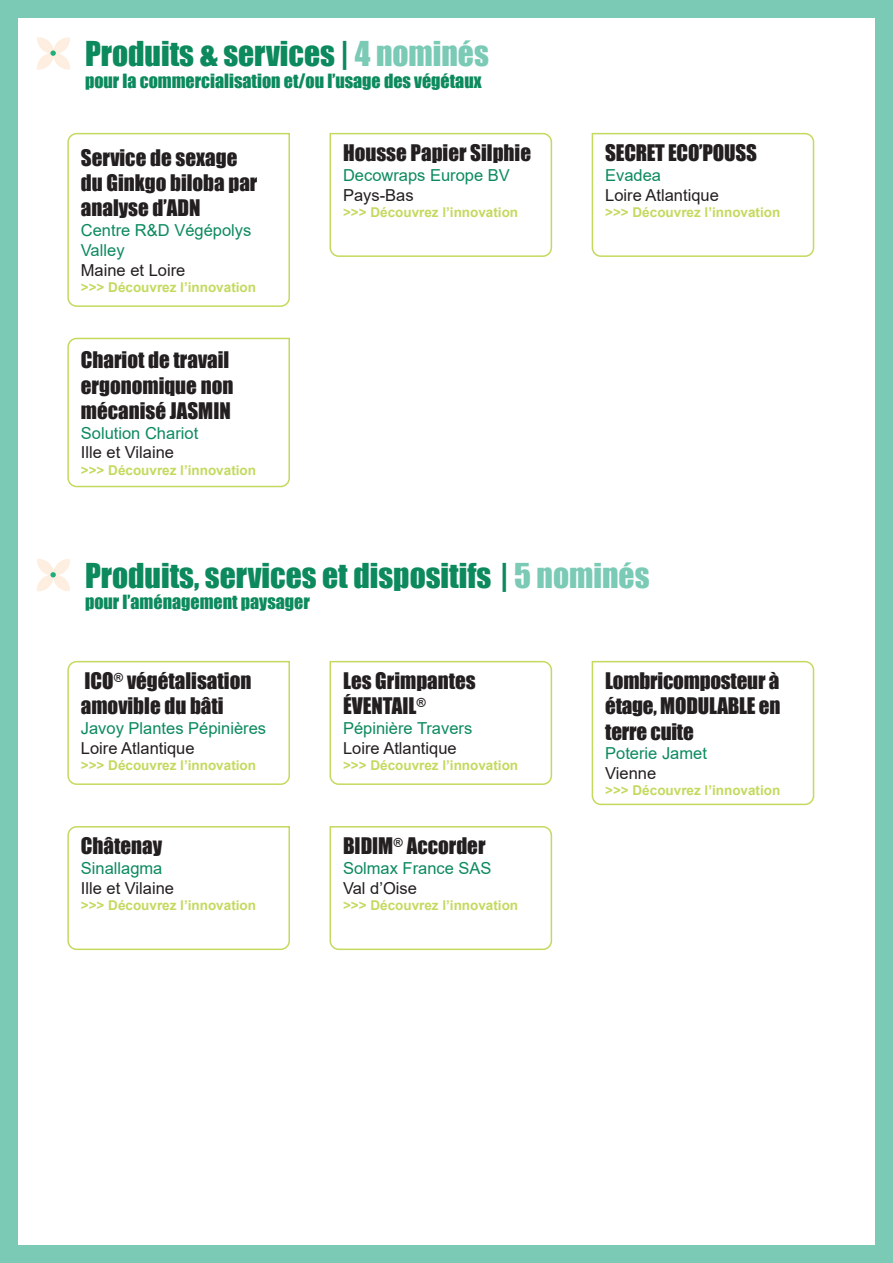
<style>
.page{position:relative;width:893px;height:1263px;background:#fff}
.page>*{position:absolute;margin:0;border:0;box-sizing:border-box;transform-origin:0 0}
.t1{font:31.5px "Impact";color:#0c8a5d}
.t2{font:21px/25.2px "Impact";color:#231f20}
.t3{font:18px "Impact";color:#0c8a5d}
.t4{font:16.5px/19.8px "Arial";color:#0c8a5d}
.t5{font:16.5px "Arial";color:#231f20}
.t6{font:700 13.5px "Arial";color:#c3da5e}
.s1{color:#7acab5}
</style>
<div class="page">
<div style="left:876px;top:0;width:17px;height:1263px;background:#7acab5"></div>
<div style="left:0;top:0;width:17px;height:1263px;background:#7acab5"></div>
<div style="left:0;top:0;width:893px;height:17px;background:#7acab5"></div>
<div style="left:0;top:1246px;width:893px;height:17px;background:#7acab5"></div>
<svg style="left:37px;top:37px;width:33px;height:33px"></svg>
<svg style="left:67px;top:132px;width:223px;height:175px"></svg>
<svg style="left:329px;top:132px;width:224px;height:125px"></svg>
<svg style="left:591px;top:132px;width:224px;height:125px"></svg>
<svg style="left:67px;top:337px;width:223px;height:151px"></svg>
<svg style="left:37px;top:559px;width:33px;height:33px"></svg>
<svg style="left:67px;top:660px;width:223px;height:125px"></svg>
<svg style="left:329px;top:660px;width:224px;height:125px"></svg>
<svg style="left:591px;top:660px;width:224px;height:146px"></svg>
<svg style="left:67px;top:826px;width:223px;height:125px"></svg>
<svg style="left:329px;top:826px;width:224px;height:125px"></svg>
<h1 class="t1" style="left:85px;top:29px;width:405px">Produits &amp; services | <span class="s1">4 nominés</span></h1>
<p class="t3" style="left:85px;top:67px;width:398px">pour la commercialisation et/ou l’usage des végétaux</p>
<p class="t2" style="left:81px;top:144px;width:178px">Service de sexage du Ginkgo biloba par analyse d’ADN</p>
<p class="t4" style="left:81px;top:220px;width:172px">Centre R&amp;D Végépolys<br>Valley</p>
<p class="t5" style="left:81px;top:259px;width:106px">Maine et Loire</p>
<p class="t6" style="left:81px;top:278px;width:177px">&gt;&gt;&gt; Découvrez l’innovation</p>
<p class="t2" style="left:81px;top:347px;width:154px">Chariot de travail ergonomique non mécanisé JASMIN</p>
<p class="t4" style="left:81px;top:423px;width:119px">Solution Chariot</p>
<p class="t5" style="left:81px;top:441px;width:95px">Ille et Vilaine</p>
<p class="t6" style="left:81px;top:460px;width:177px">&gt;&gt;&gt; Découvrez l’innovation</p>
<p class="t2" style="left:343px;top:140px;width:190px">Housse Papier Silphie</p>
<p class="t4" style="left:343px;top:165px;width:168px">Decowraps Europe BV</p>
<p class="t5" style="left:343px;top:184px;width:72px">Pays-Bas</p>
<p class="t6" style="left:343px;top:203px;width:177px">&gt;&gt;&gt; Découvrez l’innovation</p>
<p class="t2" style="left:605px;top:140px;width:153px">SECRET ECO’POUSS</p>
<p class="t4" style="left:605px;top:165px;width:57px">Evadea</p>
<p class="t5" style="left:605px;top:184px;width:115px">Loire Atlantique</p>
<p class="t6" style="left:605px;top:203px;width:177px">&gt;&gt;&gt; Découvrez l’innovation</p>
<h1 class="t1" style="left:85px;top:551px;width:566px">Produits, services et dispositifs | <span class="s1">5 nominés</span></h1>
<p class="t3" style="left:85px;top:588px;width:226px">pour l’aménagement paysager</p>
<p class="t2" style="left:81px;top:668px;width:172px">ICO<sup>®</sup> végétalisation amovible du bâti</p>
<p class="t4" style="left:81px;top:718px;width:187px">Javoy Plantes Pépinières</p>
<p class="t5" style="left:81px;top:737px;width:115px">Loire Atlantique</p>
<p class="t6" style="left:81px;top:756px;width:177px">&gt;&gt;&gt; Découvrez l’innovation</p>
<p class="t2" style="left:81px;top:833px;width:83px">Châtenay</p>
<p class="t4" style="left:81px;top:858px;width:83px">Sinallagma</p>
<p class="t5" style="left:81px;top:877px;width:95px">Ille et Vilaine</p>
<p class="t6" style="left:81px;top:896px;width:177px">&gt;&gt;&gt; Découvrez l’innovation</p>
<p class="t2" style="left:343px;top:668px;width:134px">Les Grimpantes<br>ÉVENTAIL<sup>®</sup></p>
<p class="t4" style="left:343px;top:718px;width:131px">Pépinière Travers</p>
<p class="t5" style="left:343px;top:737px;width:115px">Loire Atlantique</p>
<p class="t6" style="left:343px;top:756px;width:177px">&gt;&gt;&gt; Découvrez l’innovation</p>
<p class="t2" style="left:343px;top:833px;width:144px">BIDIM<sup>®</sup> Accorder</p>
<p class="t4" style="left:343px;top:858px;width:150px">Solmax France SAS</p>
<p class="t5" style="left:343px;top:877px;width:75px">Val d’Oise</p>
<p class="t6" style="left:343px;top:896px;width:177px">&gt;&gt;&gt; Découvrez l’innovation</p>
<p class="t2" style="left:605px;top:668px;width:177px;text-align:justify">Lombricomposteur à étage, MODULABLE en terre cuite</p>
<p class="t4" style="left:605px;top:744px;width:103px">Poterie Jamet</p>
<p class="t5" style="left:605px;top:762px;width:53px">Vienne</p>
<p class="t6" style="left:605px;top:781px;width:177px">&gt;&gt;&gt; Découvrez l’innovation</p>
</div>
